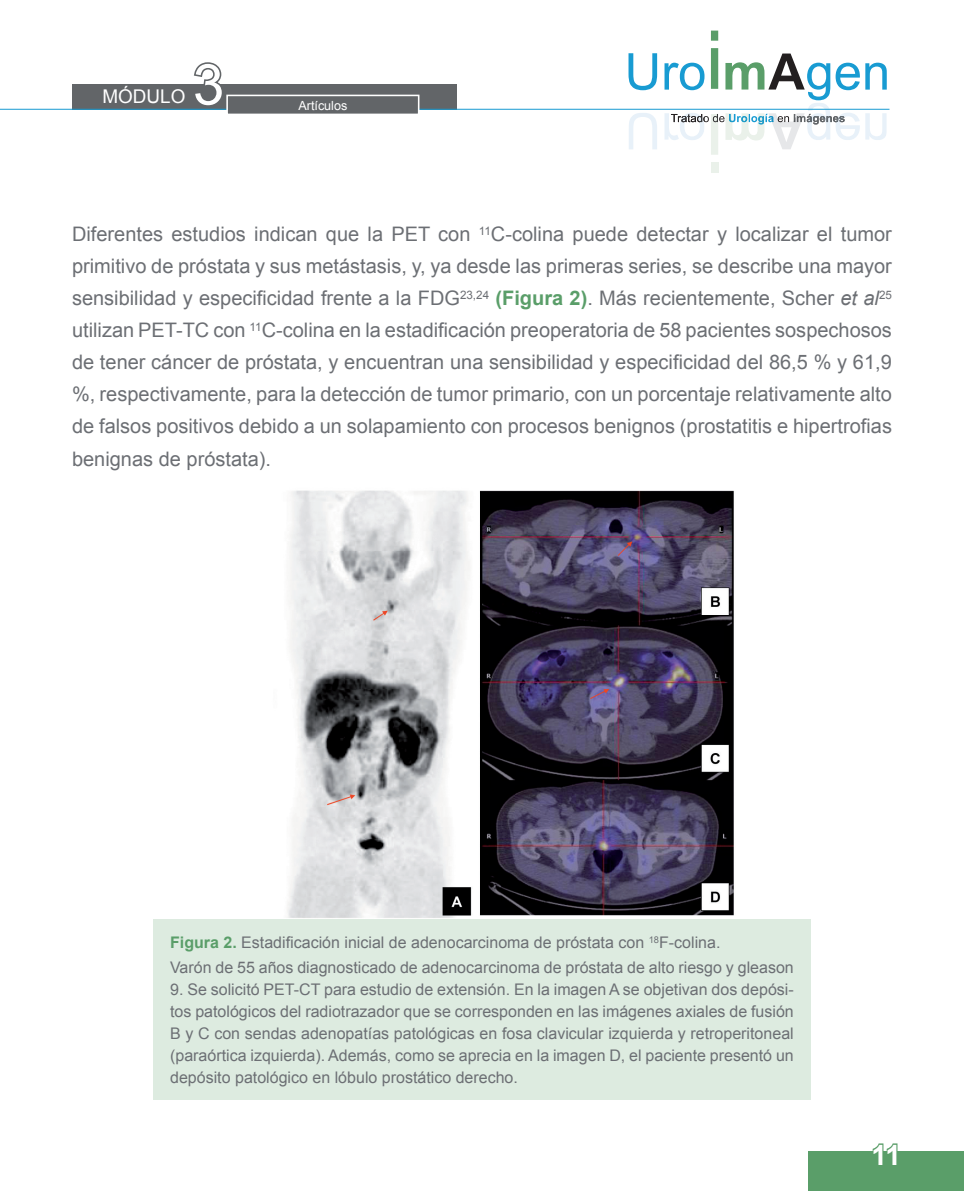
<style>
.page{position:relative;width:964px;height:1191px;background:#fff}
.page>*{position:absolute;margin:0;border:0;box-sizing:border-box;transform-origin:0 0}
.t1{font:56.6px "Arial";color:#fff}
.t2{font:700 28px "Arial";color:#fff}
.t3{font:20px/32px "Arial";color:#6c6f74;text-align:justify}
.t4{font:18.8px "Arial";color:#fff}
.t5{font:16px/22px "Arial";color:#6c6f74}
.t6{font:12.6px "Arial";color:#fff}
.s1{font-weight:700;color:#5a9e69}
.s2{font-style:italic}
</style>
<div class="page">
<div style="left:72px;top:84px;width:384px;height:26px;background:#626568"></div>
<svg style="left:194px;top:62px;width:28px;height:22px"></svg>
<div style="left:711px;top:162px;width:7px;height:10px;background:#eaf1ea"></div>
<hr style="left:0;top:109px;width:889px;height:1px;background:#189bd2">
<div style="left:227px;top:95px;width:192px;height:19px;background:#626568"></div>
<div style="left:226px;top:95px;width:193px;height:20px;border:2px solid #fff"></div>
<div style="left:809px;top:1151px;width:155px;height:40px;background:#5a9e69"></div>
<svg style="left:872px;top:1143px;width:26px;height:8px"></svg>
<img style="left:287px;top:490px;width:447px;height:428px">
<div style="left:153px;top:919px;width:658px;height:181px;background:#ddebe0"></div>
<svg style="left:628px;top:31px;width:259px;height:124px"></svg>
<p class="t4" style="left:102px;top:86px;width:84px">MÓDULO</p>
<h1 class="t1" style="left:193px;top:53px;width:33px">3</h1>
<p class="t6" style="left:298px;top:98px;width:51px">Artículos</p>
<p class="t3" style="left:72px;top:218px;width:821px">Diferentes estudios indican que la PET con <sup>11</sup>C-colina puede detectar y localizar el tumor primitivo de próstata y sus metástasis, y, ya desde las primeras series, se describe una mayor sensibilidad y especificidad frente a la FDG<sup>23,24</sup> <span class="s1">(Figura 2)</span>. Más recientemente, Scher <span class="s2">et al</span><sup>25 </sup>utilizan PET-TC con <sup>11</sup>C-colina en la estadificación preoperatoria de 58 pacientes sospechosos de tener cáncer de próstata, y encuentran una sensibilidad y especificidad del 86,5 % y 61,9 %, respectivamente, para la detección de tumor primario, con un porcentaje relativamente alto de falsos positivos debido a un solapamiento con procesos benignos (prostatitis e hipertrofias benignas de próstata).</p>
<p class="t5" style="left:170px;top:930px;width:625px;line-height:24.8px"><span class="s1">Figura 2.</span> Estadificación inicial de adenocarcinoma de próstata con <sup>18</sup>F-colina.<br>Varón de 55 años diagnosticado de adenocarcinoma de próstata de alto riesgo y gleason</p>
<p class="t5" style="left:170px;top:978px;width:625px;text-align:justify">9. Se solicitó PET-CT para estudio de extensión. En la imagen A se objetivan dos depósi&shy;tos patológicos del radiotrazador que se corresponden en las imágenes axiales de fusión B y C con sendas adenopatías patológicas en fosa clavicular izquierda y retroperitoneal (paraórtica izquierda). Además, como se aprecia en la imagen D, el paciente presentó un depósito patológico en lóbulo prostático derecho.</p>
<h2 class="t2" style="left:871px;top:1139px;width:31px">11</h2>
</div>
